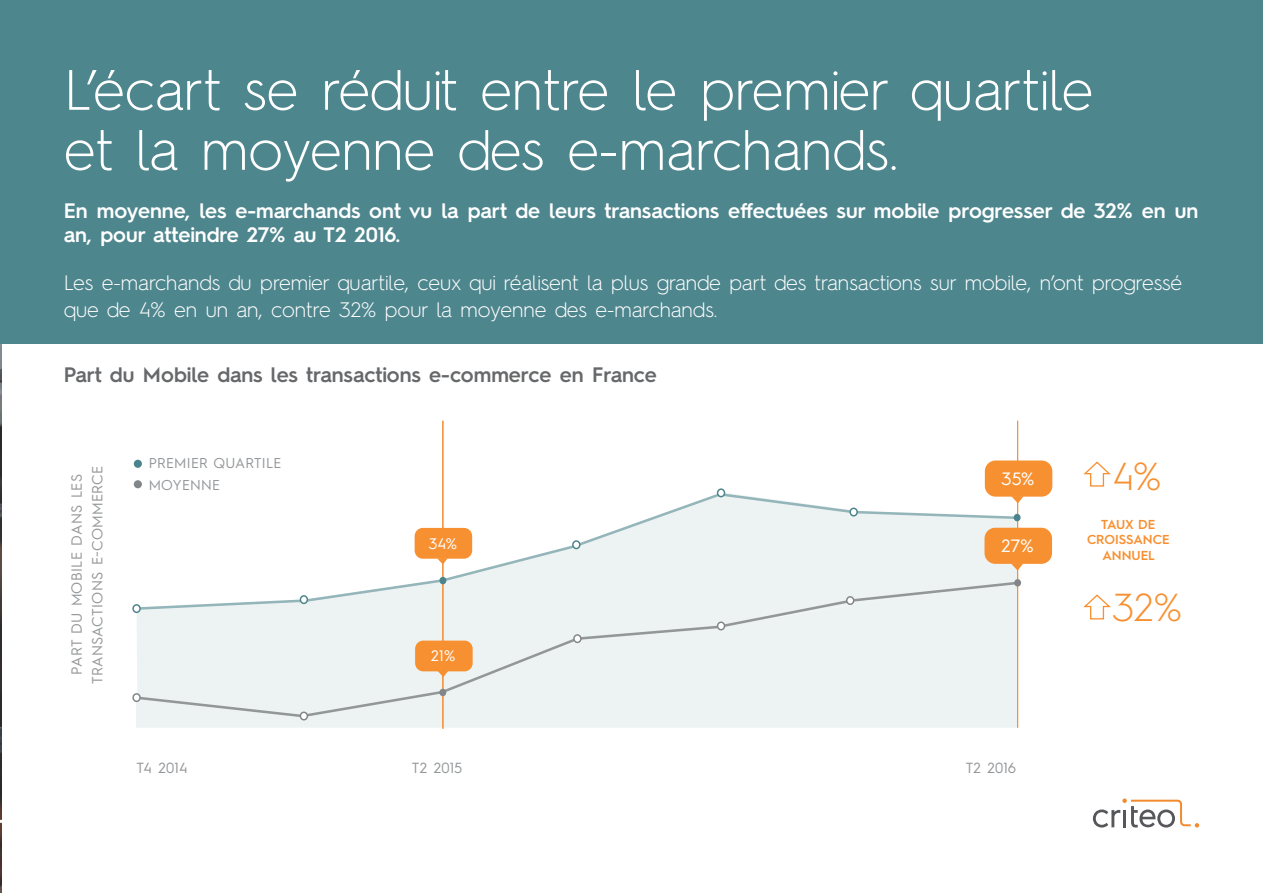
<style>
.page{position:relative;width:1263px;height:893px;background:#fff}
.page>*{position:absolute;margin:0;border:0;box-sizing:border-box;transform-origin:0 0}
.t1{font:300 57px/60px "Hurme Geometric Sans 2";color:#fff}
.t2{font:300 39.15px "Hurme Geometric Sans 2";color:#f79031}
.t3{font:300 21px/27px "Hurme Geometric Sans 2";color:#fff}
.t4{font:600 21px/24px "Hurme Geometric Sans 2";color:#fff}
.t5{font:600 21px "Hurme Geometric Sans 2";letter-spacing:-.005em;color:#66686a}
.t6{font:17.85px "Hurme Geometric Sans 2";color:#fff}
.t7{font:15.3px "Hurme Geometric Sans 2";color:#fff}
.t8{font:14.7px/20.5px "Hurme Geometric Sans 2";letter-spacing:.02em;color:#949799;text-align:center}
.t9{font:14.25px/21.9px "Hurme Geometric Sans 2";letter-spacing:.02em;color:#949799}
.t10{font:600 13.05px/15.6px "Hurme Geometric Sans 2";color:#f79031;text-align:center}
</style>
<div class="page">
<img style="left:0;top:343px;width:1px;height:550px">
<svg style="left:1093px;top:798px;width:106px;height:29px"></svg>
<div style="left:0;top:0;width:1263px;height:343px;background:#4e868e"></div>
<div style="left:136px;top:719px;width:881px;height:9px;background:#edf3f3"></div>
<svg style="left:414px;top:492px;width:606px;height:88px"></svg>
<svg style="left:136px;top:580px;width:883px;height:139px;background:#ebf1f1"></svg>
<hr style="left:442px;top:421px;width:2px;height:308px;background:#f79031">
<hr style="left:1017px;top:421px;width:1px;height:307px;background:#f79031">
<div style="left:439px;top:577px;width:7px;height:7px;background:#4c848b;border-radius:50%"></div>
<svg style="left:850px;top:508px;width:7px;height:8px"></svg>
<div style="left:849px;top:508px;width:9px;height:8px;border:1px solid #4c848b;border-radius:50%"></div>
<svg style="left:573px;top:541px;width:7px;height:7px"></svg>
<div style="left:572px;top:540px;width:8px;height:9px;border:1px solid #4c848b;border-radius:50%"></div>
<svg style="left:300px;top:596px;width:7px;height:7px"></svg>
<div style="left:300px;top:595px;width:8px;height:9px;border:1px solid #4c848b;border-radius:50%"></div>
<svg style="left:574px;top:635px;width:7px;height:7px"></svg>
<div style="left:573px;top:634px;width:9px;height:9px;border:1px solid #838688;border-radius:50%"></div>
<div style="left:439px;top:689px;width:7px;height:7px;background:#838688;border-radius:50%"></div>
<svg style="left:300px;top:712px;width:7px;height:8px"></svg>
<div style="left:300px;top:711px;width:8px;height:9px;border:1px solid #838688;border-radius:50%"></div>
<svg style="left:133px;top:605px;width:7px;height:7px"></svg>
<div style="left:132px;top:604px;width:9px;height:9px;border:1px solid #4c848b;border-radius:50%"></div>
<svg style="left:132px;top:693px;width:10px;height:9px"></svg>
<div style="left:717px;top:489px;width:7px;height:8px;background:#fff;border-radius:50%"></div>
<div style="left:717px;top:488px;width:8px;height:9px;border:1px solid #4c848b;border-radius:50%"></div>
<svg style="left:715px;top:621px;width:11px;height:9px"></svg>
<svg style="left:845px;top:596px;width:10px;height:9px"></svg>
<div style="left:1014px;top:514px;width:6px;height:7px;background:#4c848b;border-radius:50%"></div>
<svg style="left:1014px;top:579px;width:7px;height:8px"></svg>
<div style="left:984px;top:528px;width:68px;height:36px;background:#f79031;border-radius:11px"></div>
<svg style="left:1011px;top:563px;width:12px;height:8px"></svg>
<div style="left:985px;top:460px;width:67px;height:37px;background:#f79031;border-radius:11px"></div>
<svg style="left:1011px;top:496px;width:13px;height:7px"></svg>
<div style="left:134px;top:460px;width:8px;height:8px;background:#4c848b;border-radius:50%"></div>
<div style="left:134px;top:480px;width:8px;height:8px;background:#838688;border-radius:50%"></div>
<div style="left:415px;top:528px;width:57px;height:31px;background:#f79031;border-radius:8px"></div>
<svg style="left:437px;top:558px;width:11px;height:6px"></svg>
<div style="left:415px;top:641px;width:58px;height:30px;background:#f79031;border-radius:8px"></div>
<svg style="left:438px;top:671px;width:10px;height:6px"></svg>
<svg style="left:1083px;top:461px;width:28px;height:26px"></svg>
<svg style="left:1083px;top:594px;width:28px;height:26px"></svg>
<svg style="left:0;top:432px;width:2px;height:392px"></svg>
<h1 class="t1" style="left:64px;top:57px;width:1031px">L’écart se réduit entre le premier quartile et la moyenne des e-marchands.</h1>
<p class="t4" style="left:64px;top:197px;width:1136px">En moyenne, les e-marchands ont vu la part de leurs transactions effectuées sur mobile progresser de 32% en un an, pour atteindre 27% au T2 2016.</p>
<p class="t3" style="left:64px;top:268px;width:1120px">Les e-marchands du premier quartile, ceux qui réalisent la plus grande part des transactions sur mobile, n’ont progressé que de 4% en un an, contre 32% pour la moyenne des e-marchands.</p>
<p class="t5" style="left:64px;top:360px;width:594px">Part du Mobile dans les transactions e-commerce en France</p>
<p class="t8" style="left:65px;top:684px;width:219px;rotate:-90deg">PART DU MOBILE DANS LES<br>TRANSACTIONS E-COMMERCE</p>
<p class="t9" style="left:149px;top:451px;width:134px">PREMIER QUARTILE<br>MOYENNE</p>
<p class="t7" style="left:429px;top:532px;width:30px">34%</p>
<p class="t7" style="left:431px;top:645px;width:26px">21%</p>
<p class="t8" style="left:136px;top:756px;width:53px">T4 2014</p>
<p class="t8" style="left:412px;top:756px;width:52px">T2 2015</p>
<p class="t6" style="left:1001px;top:466px;width:34px">35%</p>
<p class="t6" style="left:1001px;top:533px;width:34px">27%</p>
<h2 class="t2" style="left:1112px;top:449px;width:50px">4%</h2>
<p class="t10" style="left:1087px;top:515px;width:84px">TAUX DE<br>CROISSANCE<br>ANNUEL</p>
<h2 class="t2" style="left:1112px;top:581px;width:71px">32%</h2>
<p class="t8" style="left:966px;top:756px;width:52px">T2 2016</p>
</div>
